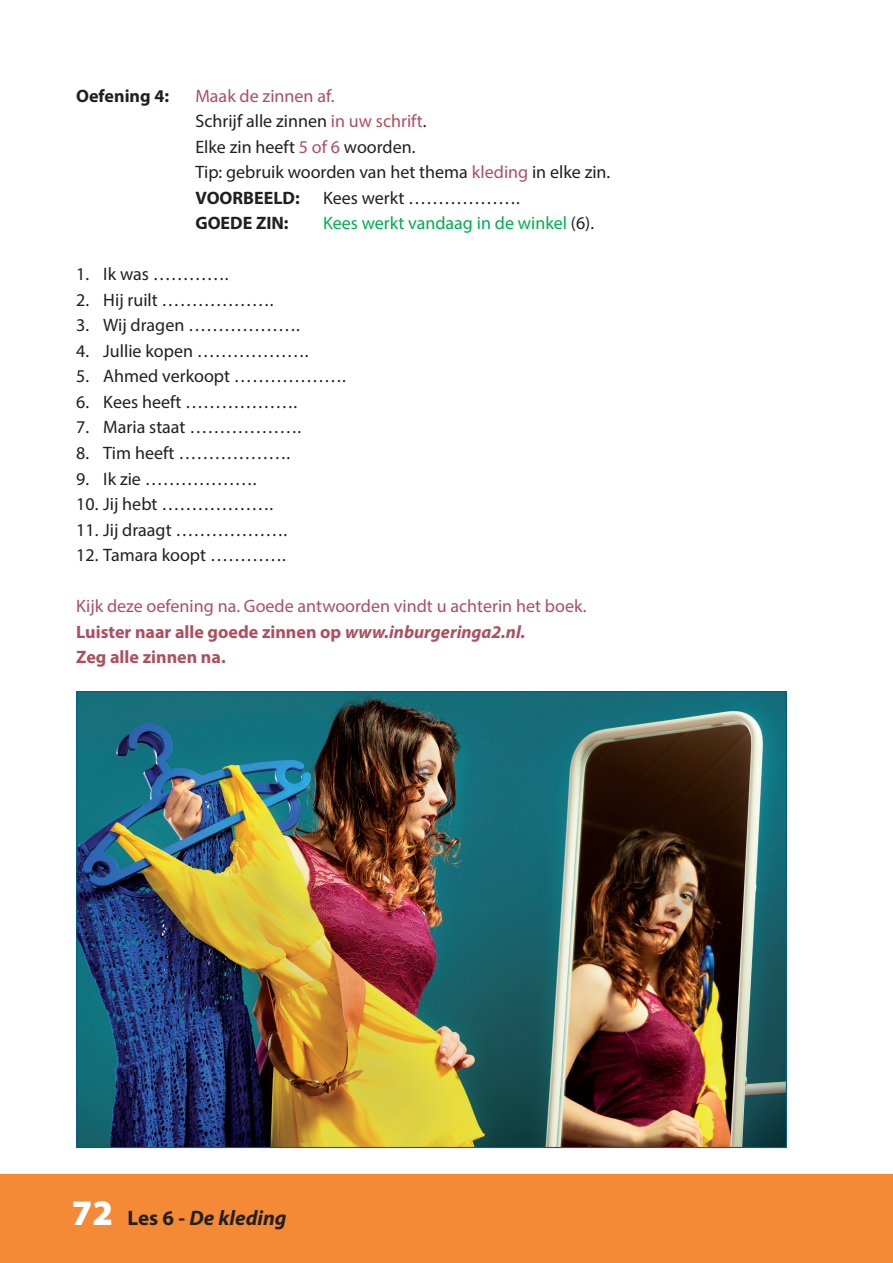
<style>
.page{position:relative;width:893px;height:1263px;background:#fff}
.page>*{position:absolute;margin:0;border:0;box-sizing:border-box;transform-origin:0 0}
.t1{font:italic 700 21px "Myriad Pro";color:#231f20}
.t2{font:18px/25.5px "Myriad Pro";color:#231f20}
.t3{font:18px/25.5px "Myriad Pro";color:#ae4e5e}
.t4{font:18px "Myriad Pro";color:#00ad4c}
.t5{font:700 18px "Myriad Pro";color:#231f20}
.s1{color:#ae4e5e}
.s2{font-weight:700}
.s3{color:#231f20}
.s4{font-weight:700;font-style:italic}
.s5{font-weight:900;font-style:normal;font-size:36px;color:#fff}
.s6{font-style:normal}
</style>
<div class="page">
<div style="left:0;top:1173px;width:892px;height:89px;background:#f58a36"></div>
<img style="left:78px;top:693px;width:706px;height:452px">
<p class="t5" style="left:76px;top:84px;width:94px">Oefening 4:</p>
<p class="t2" style="left:195px;top:83px;width:416px"><span class="s1">Maak de zinnen af.<br></span>Schrijf alle zinnen <span class="s1">in uw schrift</span>.<br>Elke zin heeft <span class="s1">5 of 6</span> woorden.<br>Tip: gebruik woorden van het thema <span class="s1">kleding</span> in elke zin.<br><span class="s2">VOORBEELD:</span></p>
<p class="t2" style="left:323px;top:185px;width:198px">Kees werkt ……………….</p>
<p class="t5" style="left:195px;top:211px;width:95px">GOEDE ZIN:</p>
<p class="t4" style="left:323px;top:212px;width:272px">Kees werkt vandaag in de winkel <span class="s3">(6).</span></p>
<p class="t2" style="left:76px;top:261px;width:154px">1. Ik was ………….</p>
<p class="t2" style="left:76px;top:287px;width:199px">2. Hij ruilt ……………….</p>
<p class="t2" style="left:76px;top:312px;width:225px">3. Wij dragen ……………….</p>
<p class="t2" style="left:76px;top:338px;width:234px">4. Jullie kopen ……………….</p>
<p class="t2" style="left:76px;top:363px;width:271px">5. Ahmed verkoopt ……………….</p>
<p class="t2" style="left:76px;top:389px;width:222px">6. Kees heeft ……………….</p>
<p class="t2" style="left:76px;top:414px;width:226px">7. Maria staat ……………….</p>
<p class="t2" style="left:76px;top:440px;width:215px">8. Tim heeft ……………….</p>
<p class="t2" style="left:76px;top:465px;width:182px">9. Ik zie ……………….</p>
<p class="t2" style="left:76px;top:491px;width:198px">10. Jij hebt ……………….</p>
<p class="t2" style="left:76px;top:516px;width:212px">11. Jij draagt ……………….</p>
<p class="t2" style="left:76px;top:542px;width:211px">12. Tamara koopt ………….</p>
<p class="t3" style="left:76px;top:593px;width:511px">Kijk deze oefening na. Goede antwoorden vindt u achterin het boek.<br><span class="s2">Luister naar alle goede zinnen op</span> <span class="s4">www.inburgeringa2.nl.<br></span><span class="s2">Zeg alle zinnen na.</span></p>
<p class="t1" style="left:72px;top:1203px;width:216px"><span class="s5">72</span> <span class="s6">Les 6 -</span> De kleding</p>
</div>
